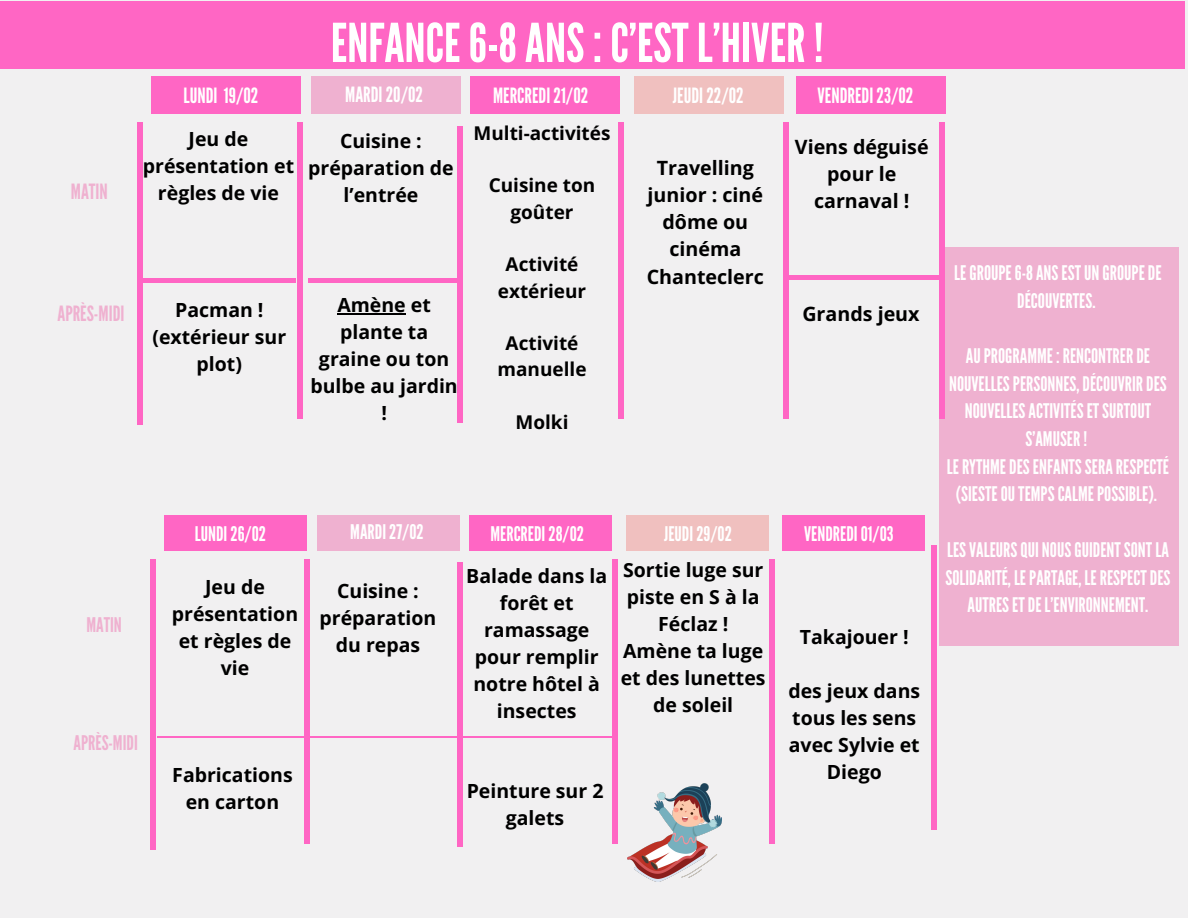
<style>
.page{position:relative;width:1188px;height:918px;background:#f1f0f1}
.page>*{position:absolute;margin:0;border:0;box-sizing:border-box;transform-origin:0 0}
.t1{font:53.4px "League Gothic";color:#fff}
.t2{font:21px "League Gothic";color:#fff}
.t3{font:21px "League Gothic";color:#efb1d0}
.t4{font:20.1px/27.8px "League Gothic";color:#fff;text-align:center}
.t5{font:20.1px "League Gothic";color:#efb1d0}
.t6{font:700 19.65px/27.3px "Open Sans";color:#000;text-align:center}
.t7{font:700 19.5px/27px "Open Sans";color:#000;text-align:center}
.t8{font:700 18.9px/26.2px "Open Sans";color:#000;text-align:center}
</style>
<div class="page">
<div style="left:0;top:1px;width:1185px;height:68px;background:#ff66c4"></div>
<div style="left:939px;top:247px;width:240px;height:398px;background:#efb1d0"></div>
<div style="left:151px;top:77px;width:150px;height:37px;background:#ff66c4"></div>
<div style="left:311px;top:77px;width:149px;height:37px;background:#efb1d0"></div>
<div style="left:470px;top:77px;width:150px;height:37px;background:#ff66c4"></div>
<div style="left:634px;top:77px;width:149px;height:37px;background:#f0c0bf"></div>
<div style="left:796px;top:77px;width:150px;height:37px;background:#ff66c4"></div>
<div style="left:164px;top:515px;width:143px;height:36px;background:#ff66c4"></div>
<div style="left:317px;top:515px;width:143px;height:36px;background:#efb1d0"></div>
<div style="left:469px;top:515px;width:143px;height:36px;background:#ff66c4"></div>
<div style="left:626px;top:515px;width:143px;height:36px;background:#f0c0bf"></div>
<div style="left:782px;top:515px;width:143px;height:36px;background:#ff66c4"></div>
<div style="left:304px;top:559px;width:6px;height:285px;background:#ff66c4"></div>
<div style="left:150px;top:559px;width:6px;height:290px;background:#ff66c4"></div>
<hr style="left:158px;top:737px;width:457px;height:1px;background:#ff66c4">
<div style="left:612px;top:559px;width:5px;height:285px;background:#ff66c4"></div>
<div style="left:931px;top:545px;width:6px;height:285px;background:#ff66c4"></div>
<div style="left:770px;top:559px;width:5px;height:285px;background:#ff66c4"></div>
<div style="left:457px;top:562px;width:6px;height:285px;background:#ff66c4"></div>
<div style="left:298px;top:122px;width:5px;height:297px;background:#ff66c4"></div>
<div style="left:137px;top:122px;width:6px;height:303px;background:#ff66c4"></div>
<hr style="left:142px;top:278px;width:154px;height:4px;background:#ff66c4">
<div style="left:618px;top:122px;width:6px;height:297px;background:#ff66c4"></div>
<div style="left:939px;top:122px;width:6px;height:297px;background:#ff66c4"></div>
<div style="left:783px;top:122px;width:6px;height:297px;background:#ff66c4"></div>
<div style="left:457px;top:126px;width:6px;height:297px;background:#ff66c4"></div>
<hr style="left:309px;top:278px;width:154px;height:4px;background:#ff66c4">
<hr style="left:788px;top:276px;width:154px;height:4px;background:#ff66c4">
<img style="left:628px;top:784px;width:93px;height:97px">
<hr style="left:337px;top:314px;width:69px;height:1px;background:#000">
<p class="t1" style="left:331px;top:12px;width:494px">ENFANCE6-8ANS:C’ESTL’HIVER!</p>
<p class="t3" style="left:71px;top:179px;width:38px">MATIN</p>
<p class="t3" style="left:57px;top:302px;width:68px">APRÈS-MIDI</p>
<p class="t2" style="left:184px;top:84px;width:76px">LUNDI 19/02</p>
<p class="t2" style="left:345px;top:82px;width:79px">MARDI20/02</p>
<p class="t2" style="left:493px;top:84px;width:97px">MERCREDI21/02</p>
<p class="t2" style="left:673px;top:84px;width:72px">JEUDI22/02</p>
<p class="t2" style="left:818px;top:84px;width:97px">VENDREDI23/02</p>
<p class="t7" style="left:143px;top:125px;width:153px">Jeu de présentation et règles de vie</p>
<p class="t7" style="left:308px;top:127px;width:147px">Cuisine : préparation de l’entrée</p>
<p class="t7" style="left:175px;top:296px;width:90px">Pacman !</p>
<p class="t7" style="left:152px;top:323px;width:135px">(extérieur sur plot)</p>
<p class="t7" style="left:310px;top:291px;width:149px">Amène et plante ta graine ou ton bulbe au jardin !</p>
<p class="t8" style="left:474px;top:119px;width:138px">Multi-activités</p>
<p class="t8" style="left:489px;top:172px;width:108px">Cuisine ton goûter</p>
<p class="t8" style="left:498px;top:251px;width:90px">Activité extérieur</p>
<p class="t8" style="left:498px;top:330px;width:91px">Activité manuelle</p>
<p class="t8" style="left:516px;top:408px;width:54px">Molki</p>
<p class="t6" style="left:647px;top:153px;width:119px">Travelling junior : ciné dôme ou cinéma<br>Chanteclerc</p>
<p class="t6" style="left:795px;top:132px;width:135px">Viens déguisé pour le carnaval !</p>
<p class="t6" style="left:802px;top:300px;width:119px">Grands jeux</p>
<p class="t4" style="left:195px;top:520px;width:73px">LUNDI26/02</p>
<p class="t4" style="left:350px;top:518px;width:75px">MARDI27/02</p>
<p class="t4" style="left:490px;top:520px;width:95px">MERCREDI28/02</p>
<p class="t4" style="left:664px;top:520px;width:69px">JEUDI29/02</p>
<p class="t4" style="left:804px;top:520px;width:91px">VENDREDI01/03</p>
<p class="t5" style="left:86px;top:613px;width:37px">MATIN</p>
<p class="t5" style="left:74px;top:731px;width:66px">APRÈS-MIDI</p>
<p class="t7" style="left:172px;top:573px;width:128px">Jeu de présentation et règles de vie</p>
<p class="t7" style="left:320px;top:577px;width:118px">Cuisine : préparation du repas</p>
<p class="t7" style="left:172px;top:761px;width:122px">Fabrications en carton</p>
<p class="t7" style="left:466px;top:562px;width:142px">Balade dans la forêt et ramassage pour remplir notre hôtel à insectes</p>
<p class="t7" style="left:623px;top:556px;width:142px">Sortie luge sur piste en S à la<br>Féclaz !</p>
<p class="t7" style="left:621px;top:637px;width:146px">Amène ta luge et des lunettes de soleil</p>
<p class="t7" style="left:467px;top:777px;width:138px">Peinture sur 2 galets</p>
<p class="t7" style="left:800px;top:623px;width:110px">Takajouer !</p>
<p class="t7" style="left:788px;top:677px;width:133px">des jeux dans tous les sens avec Sylvie et<br>Diego</p>
<p class="t4" style="left:954px;top:259px;width:209px">LEGROUPE6-8ANSESTUNGROUPEDE<br>DÉCOUVERTES.</p>
<p class="t4" style="left:949px;top:342px;width:219px">AUPROGRAMME :RENCONTRERDE<br>NOUVELLESPERSONNES,DÉCOUVRIRDES<br>NOUVELLESACTIVITÉSETSURTOUT<br>S’AMUSER!</p>
<p class="t4" style="left:947px;top:453px;width:224px">LERYTHMEDESENFANTSSERARESPECTÉ (SIESTEOUTEMPSCALMEPOSSIBLE).</p>
<p class="t4" style="left:946px;top:536px;width:226px">LESVALEURSQUINOUSGUIDENTSONTLA<br>SOLIDARITÉ, LEPARTAGE, LERESPECTDES<br>AUTRESETDE L’ENVIRONNEMENT.</p>
</div>
